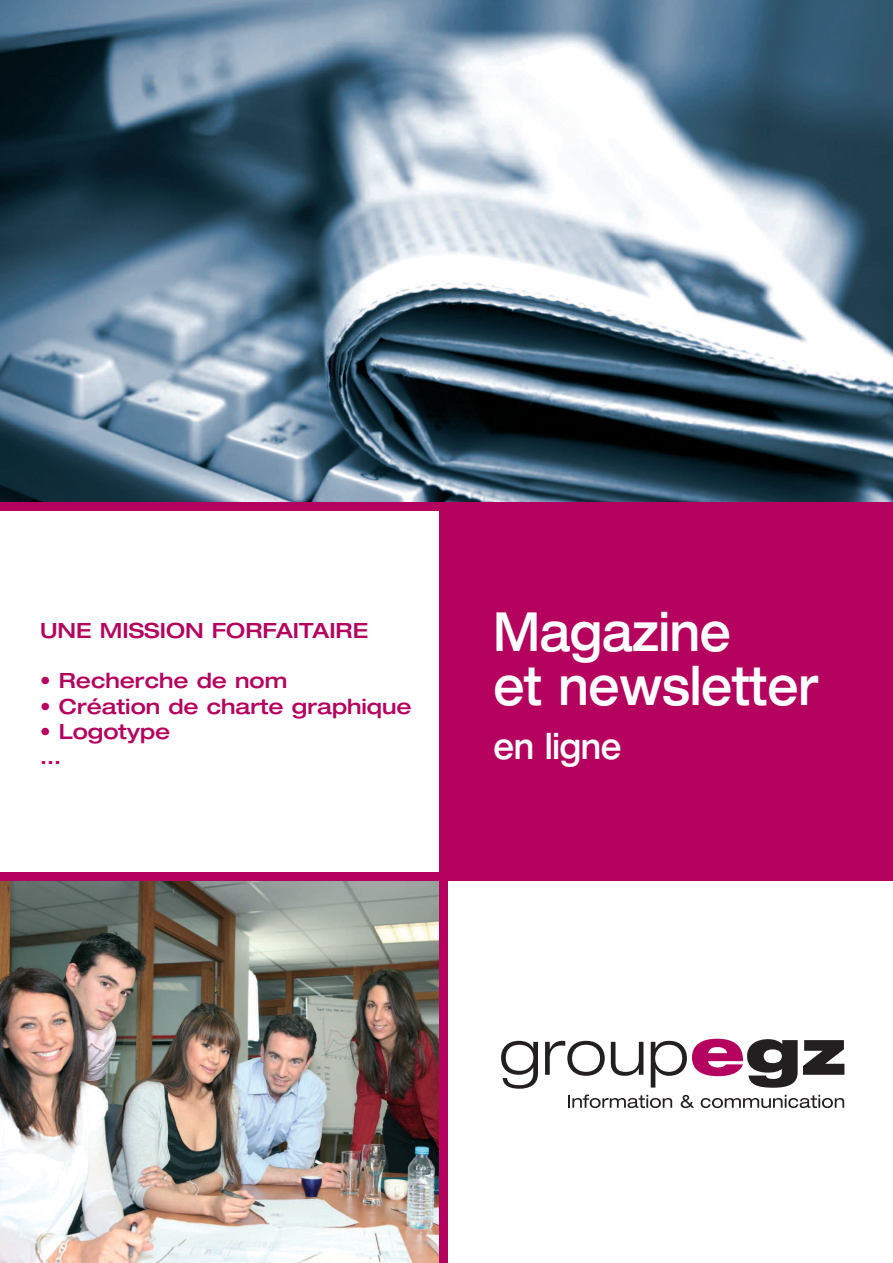
<style>
.page{position:relative;width:893px;height:1263px;background:#fff}
.page>*{position:absolute;margin:0;border:0;box-sizing:border-box;transform-origin:0 0}
.t1{font:500 expanded 54px/54px "Helvetica Neue";color:#fff;scale:.8 1}
.t2{font:500 expanded 36px "Helvetica Neue";color:#fff;scale:.8 1}
.t3{font:500 expanded 21px/25.2px "Helvetica Neue";color:#b5025e}
</style>
<div class="page">
<img style="left:0;top:880px;width:439px;height:383px">
<img style="left:0;top:0;width:893px;height:502px">
<div style="left:0;top:502px;width:893px;height:8px;background:#b5025e"></div>
<div style="left:440px;top:502px;width:8px;height:761px;background:#b5025e"></div>
<div style="left:439px;top:502px;width:453px;height:378px;background:#b5025e"></div>
<div style="left:0;top:872px;width:893px;height:8px;background:#b5025e"></div>
<svg style="left:501px;top:1041px;width:37px;height:48px"></svg>
<svg style="left:545px;top:1041px;width:60px;height:35px"></svg>
<svg style="left:611px;top:1042px;width:32px;height:34px"></svg>
<svg style="left:651px;top:1039px;width:193px;height:49px"></svg>
<svg style="left:568px;top:1094px;width:104px;height:14px"></svg>
<svg style="left:681px;top:1095px;width:13px;height:13px"></svg>
<svg style="left:701px;top:1095px;width:143px;height:13px"></svg>
<p class="t3" style="left:40px;top:620px;width:330px">UNE MISSION FORFAITAIRE</p>
<p class="t3" style="left:40px;top:670px;width:249px">• Recherche de nom</p>
<p class="t3" style="left:40px;top:696px;width:373px">• Création de charte graphique</p>
<p class="t3" style="left:40px;top:721px;width:132px">• Logotype …</p>
<h1 class="t1" style="left:493px;top:610px;width:408px">Magazine<br>et newsletter</h1>
<h2 class="t2" style="left:493px;top:733px;width:162px">en ligne</h2>
</div>
